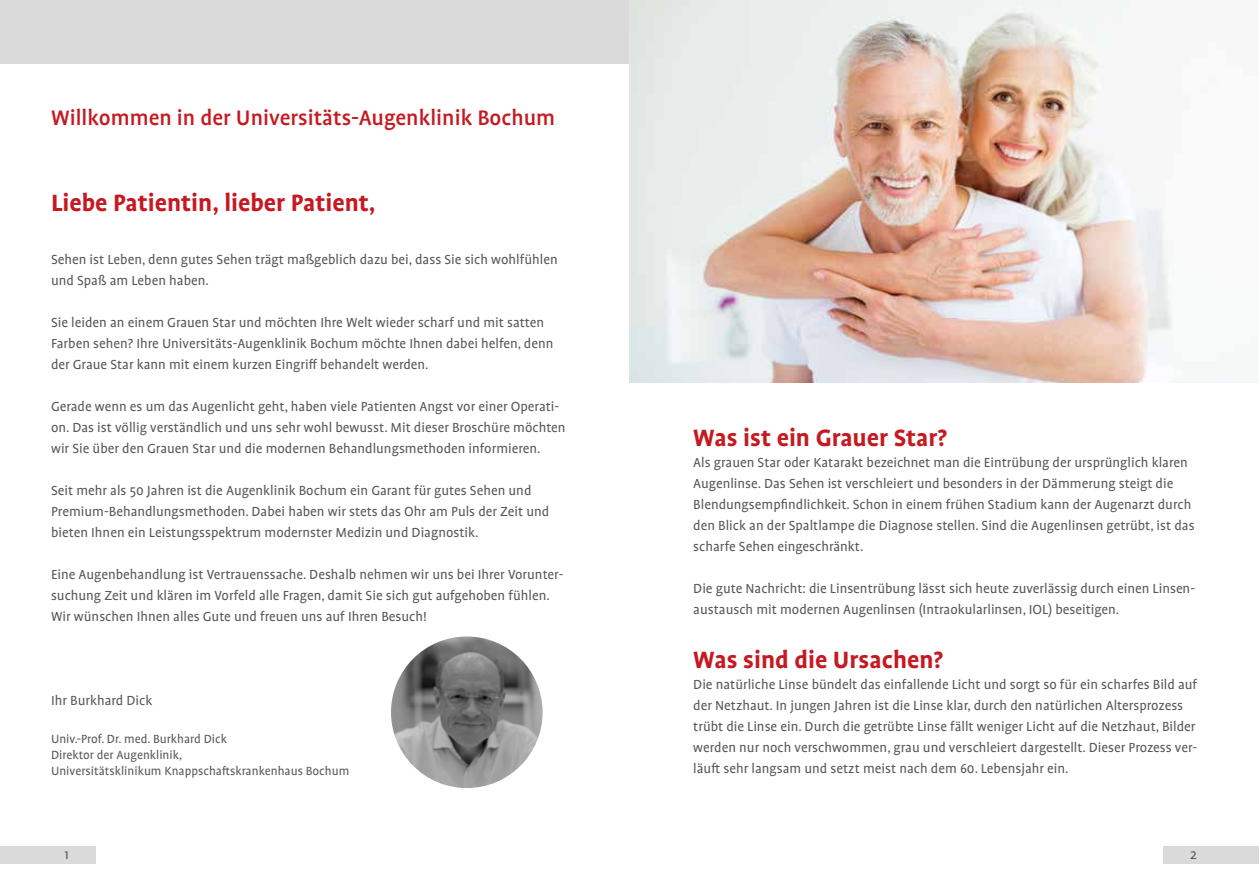
<style>
.page{position:relative;width:1259px;height:893px;background:#fff}
.page>*{position:absolute;margin:0;border:0;box-sizing:border-box;transform-origin:0 0}
.t1{font:700 27px "Profile OT";color:#c51a21}
.t2{font:500 24px "Profile OT";color:#c51a21}
.t3{font:15px/21px "Profile OT";color:#575756}
.t4{font:13.5px/16.2px "Profile OT";color:#575756}
</style>
<div class="page">
<div style="left:0;top:0;width:629px;height:64px;background:#dadada"></div>
<div style="left:0;top:846px;width:96px;height:17px;background:#dadada"></div>
<div style="left:1162px;top:846px;width:97px;height:17px;background:#dadada"></div>
<img style="left:629px;top:0;width:630px;height:383px">
<img style="left:391px;top:636px;width:151px;height:152px;border-radius:76px">
<h2 class="t2" style="left:51px;top:105px;width:506px">Willkommen in der Universitäts-Augenklinik Bochum</h2>
<h1 class="t1" style="left:51px;top:188px;width:326px">Liebe Patientin, lieber Patient,</h1>
<p class="t3" style="left:51px;top:250px;width:508px">Sehen ist Leben, denn gutes Sehen trägt maßgeblich dazu bei, dass Sie sich wohlfühlen und Spaß am Leben haben.</p>
<p class="t3" style="left:51px;top:313px;width:504px">Sie leiden an einem Grauen Star und möchten Ihre Welt wieder scharf und mit satten<br>Farben sehen? Ihre Universitäts-Augenklinik Bochum möchte Ihnen dabei helfen, denn der Graue Star kann mit einem kurzen Eingriff behandelt werden.</p>
<p class="t3" style="left:51px;top:397px;width:516px">Gerade wenn es um das Augenlicht geht, haben viele Patienten Angst vor einer Operati&shy;on. Das ist völlig verständlich und uns sehr wohl bewusst. Mit dieser Broschüre möchten wir Sie über den Grauen Star und die modernen Behandlungsmethoden informieren.</p>
<p class="t3" style="left:51px;top:481px;width:500px">Seit mehr als 50 Jahren ist die Augenklinik Bochum ein Garant für gutes Sehen und<br>Premium-Behandlungsmethoden. Dabei haben wir stets das Ohr am Puls der Zeit und bieten Ihnen ein Leistungsspektrum modernster Medizin und Diagnostik.</p>
<p class="t3" style="left:51px;top:565px;width:514px">Eine Augenbehandlung ist Vertrauenssache. Deshalb nehmen wir uns bei Ihrer Vorunter&shy;suchung Zeit und klären im Vorfeld alle Fragen, damit Sie sich gut aufgehoben fühlen.<br>Wir wünschen Ihnen alles Gute und freuen uns auf Ihren Besuch!</p>
<p class="t3" style="left:51px;top:691px;width:103px">Ihr Burkhard Dick</p>
<p class="t4" style="left:51px;top:731px;width:300px">Univ.-Prof. Dr. med. Burkhard Dick<br>Direktor der Augenklinik,<br>Universitätsklinikum Knappschaftskrankenhaus Bochum</p>
<h1 class="t1" style="left:693px;top:424px;width:255px">Was ist ein Grauer Star?</h1>
<p class="t3" style="left:693px;top:453px;width:503px">Als grauen Star oder Katarakt bezeichnet man die Eintrübung der ursprünglich klaren Augenlinse. Das Sehen ist verschleiert und besonders in der Dämmerung steigt die Blendungsempfindlichkeit. Schon in einem frühen Stadium kann der Augenarzt durch den Blick an der Spaltlampe die Diagnose stellen. Sind die Augenlinsen getrübt, ist das scharfe Sehen eingeschränkt.</p>
<p class="t3" style="left:693px;top:579px;width:503px">Die gute Nachricht: die Linsentrübung lässt sich heute zuverlässig durch einen Linsen&shy;austausch mit modernen Augenlinsen (Intraokularlinsen, IOL) beseitigen.</p>
<h1 class="t1" style="left:693px;top:645px;width:251px">Was sind die Ursachen?</h1>
<p class="t3" style="left:693px;top:675px;width:505px">Die natürliche Linse bündelt das einfallende Licht und sorgt so für ein scharfes Bild auf der Netzhaut. In jungen Jahren ist die Linse klar, durch den natürlichen Altersprozess trübt die Linse ein. Durch die getrübte Linse fällt weniger Licht auf die Netzhaut, Bilder werden nur noch verschwommen, grau und verschleiert dargestellt. Dieser Prozess ver&shy;läuft sehr langsam und setzt meist nach dem 60. Lebensjahr ein.</p>
<p class="t3" style="left:64px;top:844px;width:6px">1</p>
<p class="t3" style="left:1190px;top:844px;width:8px">2</p>
</div>
